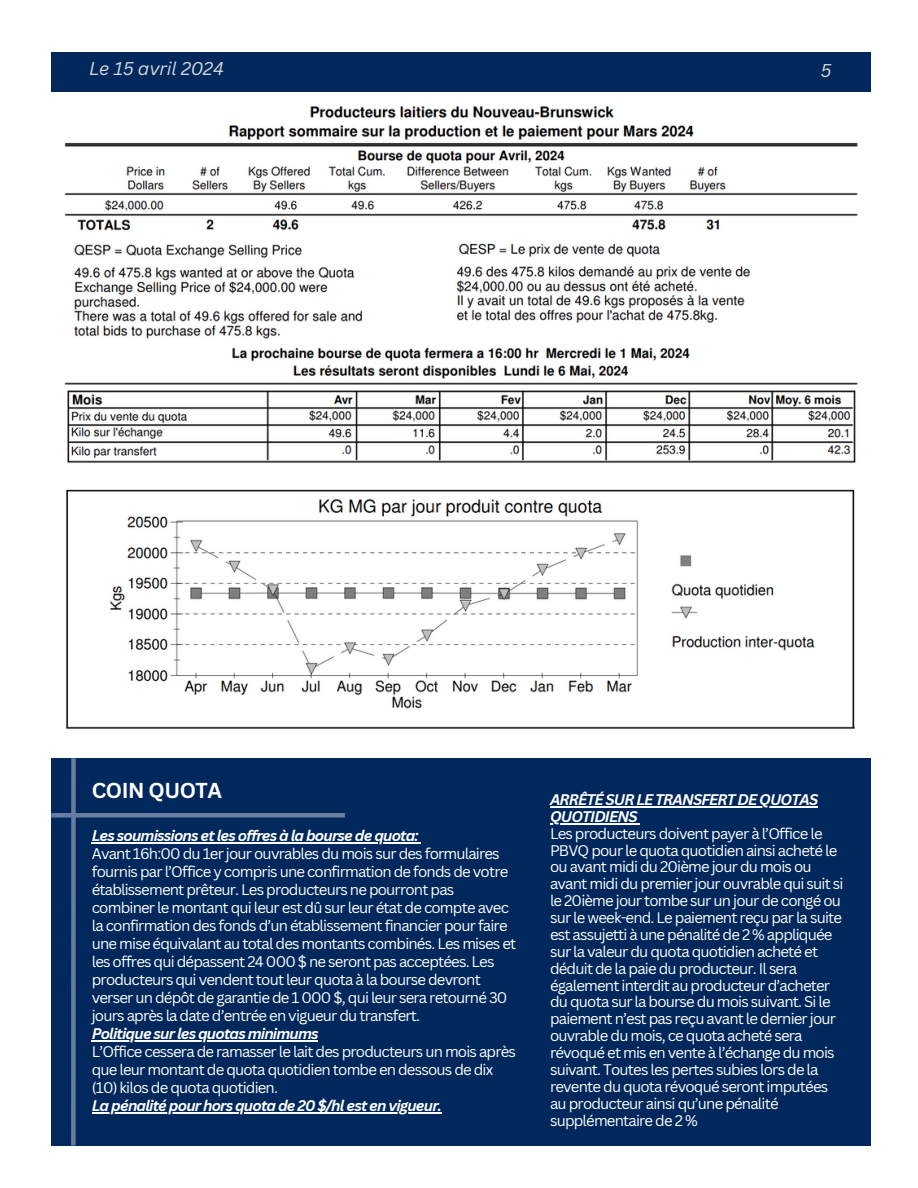
<style>
.page{position:relative;width:918px;height:1188px;background:#fff}
.page>*{position:absolute;margin:0;border:0;box-sizing:border-box;transform-origin:0 0}
.t1{font:700 21px "Canva Sans";letter-spacing:-.025em;color:#fff}
.t2{font:italic 18px "Canva Sans";letter-spacing:-.005em;color:#d9d9d9}
.t3{font:15px/16.8px "Canva Sans";letter-spacing:-.055em;color:#fff}
.t4{font:italic 700 15px/16.8px "Canva Sans";letter-spacing:-.055em;color:#fff}
</style>
<div class="page">
<div style="left:51px;top:52px;width:820px;height:40px;background:#00285d"></div>
<div style="left:51px;top:758px;width:820px;height:387px;background:#00285d"></div>
<div style="left:51px;top:813px;width:294px;height:5px;background:#667da0"></div>
<div style="left:71px;top:758px;width:5px;height:387px;background:#667da0"></div>
<img style="left:64px;top:106px;width:794px;height:357px">
<img style="left:66px;top:489px;width:789px;height:240px">
<hr style="left:550px;top:806px;width:267px;height:1px;background:#fff">
<hr style="left:550px;top:823px;width:87px;height:1px;background:#fff">
<hr style="left:92px;top:842px;width:326px;height:1px;background:#fff">
<hr style="left:92px;top:1040px;width:226px;height:1px;background:#fff">
<hr style="left:92px;top:1112px;width:349px;height:1px;background:#fff">
<p class="t2" style="left:89px;top:56px;width:136px">Le 15 avril 2024</p>
<p class="t2" style="left:821px;top:57px;width:12px">5</p>
<h1 class="t1" style="left:92px;top:776px;width:132px">COIN QUOTA</h1>
<p class="t4" style="left:550px;top:791px;width:270px">ARRÊTÉ SUR LE TRANSFERT DE QUOTAS<br>QUOTIDIENS</p>
<p class="t3" style="left:550px;top:825px;width:295px">Les producteurs doivent payer à l’Office le PBVQ pour le quota quotidien ainsi acheté le ou avant midi du 20ième jour du mois ou avant midi du premier jour ouvrable qui suit si le 20ième jour tombe sur un jour de congé ou sur le week-end. Le paiement reçu par la suite est assujetti à une pénalité de 2 % appliquée sur la valeur du quota quotidien acheté et déduit de la paie du producteur. Il sera également interdit au producteur d’acheter du quota sur la bourse du mois suivant. Si le paiement n’est pas reçu avant le dernier jour ouvrable du mois, ce quota acheté sera révoqué et mis en vente à l’échange du mois suivant. Toutes les pertes subies lors de la revente du quota révoqué seront imputées au producteur ainsi qu’une pénalité supplémentaire de 2 %</p>
<p class="t4" style="left:92px;top:827px;width:328px">Les soumissions et les offres à la bourse de quota:</p>
<p class="t3" style="left:92px;top:844px;width:426px;line-height:18px">Avant 16h:00 du 1er jour ouvrables du mois sur des formulaires fournis par l’Office y compris une confirmation de fonds de votre établissement prêteur. Les producteurs ne pourront pas combiner le montant qui leur est dû sur leur état de compte avec la confirmation des fonds d’un établissement financier pour faire une mise équivalant au total des montants combinés. Les mises et les offres qui dépassent 24 000 $ ne seront pas acceptées. Les producteurs qui vendent tout leur quota à la bourse devront verser un dépôt de garantie de 1 000 $, qui leur sera retourné 30 jours après la date d’entrée en vigueur du transfert.</p>
<p class="t4" style="left:92px;top:1025px;width:228px">Politique sur les quotas minimums</p>
<p class="t3" style="left:92px;top:1042px;width:426px;line-height:18px">L’Office cessera de ramasser le lait des producteurs un mois après que leur montant de quota quotidien tombe en dessous de dix (10) kilos de quota quotidien.</p>
<p class="t4" style="left:92px;top:1097px;width:352px">La pénalité pour hors quota de 20 $/hl est en vigueur.</p>
</div>
